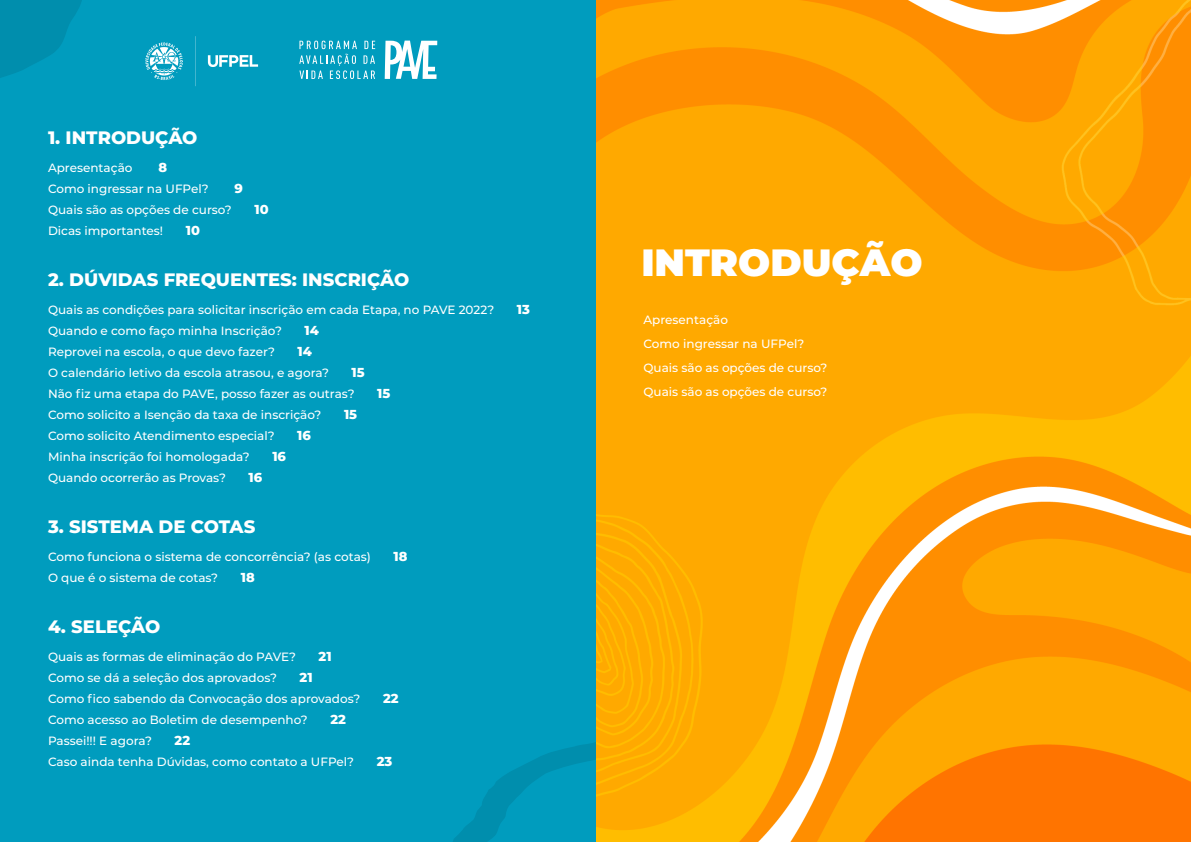
<style>
.page{position:relative;width:1191px;height:842px;background:#fff}
.page>*{position:absolute;margin:0;border:0;box-sizing:border-box;transform-origin:0 0}
.t1{font:900 37.9px "Montserrat";color:#fff}
.t2{font:800 18px "Montserrat";color:#fff}
.t3{font:800 13px "Montserrat";color:#fff}
.t4{font:500 12px/24px "Montserrat";color:#fff}
</style>
<div class="page">
<img style="left:595px;top:0;width:596px;height:842px">
<div style="left:0;top:0;width:595px;height:842px;background:#009cbe"></div>
<svg style="left:841px;top:739px;width:12px;height:103px"></svg>
<svg style="left:453px;top:736px;width:388px;height:106px"></svg>
<svg style="left:0;top:0;width:82px;height:78px"></svg>
<svg style="left:145px;top:42px;width:38px;height:38px"></svg>
<svg style="left:208px;top:55px;width:50px;height:12px"></svg>
<hr style="left:195px;top:36px;width:1px;height:50px;background:#fff">
<svg style="left:385px;top:41px;width:52px;height:38px"></svg>
<svg style="left:299px;top:41px;width:76px;height:38px"></svg>
<h2 class="t2" style="left:48px;top:124px;width:151px">1. INTRODUÇÃO</h2>
<p class="t4" style="left:48px;top:155px;width:86px">Apresentação</p>
<p class="t3" style="left:158px;top:157px;width:10px">8</p>
<p class="t4" style="left:48px;top:176px;width:162px">Como ingressar na UFPel?</p>
<p class="t3" style="left:235px;top:178px;width:10px">9</p>
<p class="t4" style="left:48px;top:197px;width:185px">Quais são as opções de curso?</p>
<p class="t3" style="left:254px;top:199px;width:16px">10</p>
<p class="t4" style="left:48px;top:218px;width:117px">Dicas importantes!</p>
<p class="t3" style="left:186px;top:220px;width:16px">10</p>
<h2 class="t2" style="left:48px;top:266px;width:363px">2. DÚVIDAS FREQUENTES: INSCRIÇÃO</h2>
<p class="t4" style="left:48px;top:297px;width:448px">Quais as condições para solicitar inscrição em cada Etapa, no PAVE 2022?</p>
<p class="t3" style="left:517px;top:299px;width:15px">13</p>
<p class="t4" style="left:48px;top:318px;width:235px">Quando e como faço minha Inscrição?</p>
<p class="t3" style="left:304px;top:320px;width:16px">14</p>
<p class="t4" style="left:48px;top:339px;width:228px">Reprovei na escola, o que devo fazer?</p>
<p class="t3" style="left:297px;top:341px;width:16px">14</p>
<p class="t4" style="left:48px;top:360px;width:282px">O calendário letivo da escola atrasou, e agora?</p>
<p class="t3" style="left:352px;top:362px;width:15px">15</p>
<p class="t4" style="left:48px;top:381px;width:308px">Não fiz uma etapa do PAVE, posso fazer as outras?</p>
<p class="t3" style="left:377px;top:383px;width:15px">15</p>
<p class="t4" style="left:48px;top:402px;width:275px">Como solicito a Isenção da taxa de inscrição?</p>
<p class="t3" style="left:344px;top:404px;width:15px">15</p>
<p class="t4" style="left:48px;top:423px;width:228px">Como solicito Atendimento especial?</p>
<p class="t3" style="left:297px;top:425px;width:15px">16</p>
<p class="t4" style="left:48px;top:444px;width:203px">Minha inscrição foi homologada?</p>
<p class="t3" style="left:272px;top:446px;width:15px">16</p>
<p class="t4" style="left:48px;top:465px;width:179px">Quando ocorrerão as Provas?</p>
<p class="t3" style="left:248px;top:467px;width:15px">16</p>
<h2 class="t2" style="left:48px;top:513px;width:209px">3. SISTEMA DE COTAS</h2>
<p class="t4" style="left:48px;top:544px;width:324px">Como funciona o sistema de concorrência? (as cotas)</p>
<p class="t3" style="left:393px;top:546px;width:15px">18</p>
<p class="t4" style="left:48px;top:565px;width:172px">O que é o sistema de cotas?</p>
<p class="t3" style="left:241px;top:567px;width:15px">18</p>
<h2 class="t2" style="left:48px;top:613px;width:114px">4. SELEÇÃO</h2>
<p class="t4" style="left:48px;top:644px;width:249px">Quais as formas de eliminação do PAVE?</p>
<p class="t3" style="left:318px;top:646px;width:15px">21</p>
<p class="t4" style="left:48px;top:665px;width:230px">Como se dá a seleção dos aprovados?</p>
<p class="t3" style="left:300px;top:667px;width:15px">21</p>
<p class="t4" style="left:48px;top:686px;width:314px">Como fico sabendo da Convocação dos aprovados?</p>
<p class="t3" style="left:383px;top:688px;width:17px">22</p>
<p class="t4" style="left:48px;top:707px;width:261px">Como acesso ao Boletim de desempenho?</p>
<p class="t3" style="left:330px;top:709px;width:17px">22</p>
<p class="t4" style="left:48px;top:728px;width:105px">Passei!!! E agora?</p>
<p class="t3" style="left:175px;top:730px;width:17px">22</p>
<p class="t4" style="left:48px;top:749px;width:308px">Caso ainda tenha Dúvidas, como contato a UFPel?</p>
<p class="t3" style="left:377px;top:751px;width:17px">23</p>
<h1 class="t1" style="left:641px;top:235px;width:283px">INTRODUÇÃO</h1>
<p class="t4" style="left:643px;top:307px;width:185px">Apresentação<br>Como ingressar na UFPel?<br>Quais são as opções de curso?<br>Quais são as opções de curso?</p>
</div>
